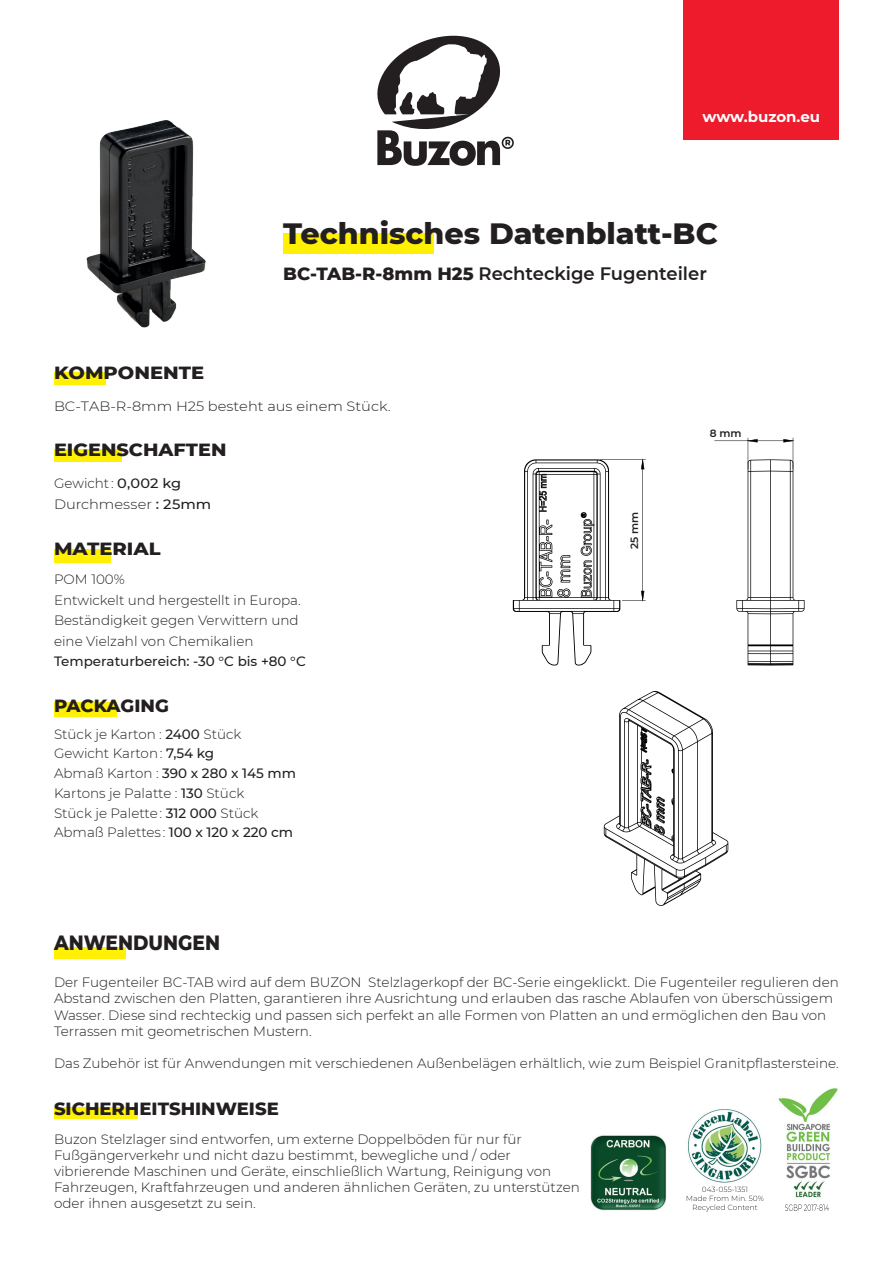
<style>
.page{position:relative;width:893px;height:1263px;background:#fff}
.page>*{position:absolute;margin:0;border:0;box-sizing:border-box;transform-origin:0 0}
.t1{font:800 30px "Montserrat";color:#231f20}
.t2{font:800 21px "Montserrat";color:#231f20;scale:.89 1}
.t3{font:600 18px "Montserrat";color:#231f20}
.t4{font:800 18px "Montserrat";color:#231f20}
.t5{font:800 18px "Montserrat";color:#231f20;scale:1.08 1}
.t6{font:800 18px "Montserrat";color:#231f20;scale:1.07 1}
.t7{font:700 15px "Montserrat";color:#fff}
.t8{font:300 13.5px/16.2px "Montserrat";color:#231f20}
.t9{font:300 13.5px "Montserrat";color:#231f20;scale:1.08 1}
.t10{font:500 13.5px "Montserrat";color:#231f20}
.t11{font:600 10.5px "Montserrat";color:#231f20}
.s1{font-weight:800}
.s2{font-weight:500}
</style>
<div class="page">
<div style="left:283px;top:233px;width:150px;height:20px;background:#fff101"></div>
<img style="left:86px;top:120px;width:120px;height:208px">
<svg style="left:377px;top:35px;width:137px;height:131px"></svg>
<div style="left:684px;top:0;width:155px;height:140px;background:#ee1b2d"></div>
<div style="left:54px;top:702px;width:62px;height:14px;background:#fff101"></div>
<div style="left:54px;top:372px;width:52px;height:13px;background:#fff101"></div>
<div style="left:54px;top:549px;width:56px;height:14px;background:#fff101"></div>
<div style="left:54px;top:449px;width:68px;height:12px;background:#fff101"></div>
<svg style="left:604px;top:691px;width:124px;height:215px"></svg>
<svg style="left:513px;top:458px;width:133px;height:207px"></svg>
<svg style="left:714px;top:438px;width:90px;height:227px"></svg>
<div style="left:54px;top:1107px;width:84px;height:11px;background:#fff101"></div>
<div style="left:54px;top:947px;width:72px;height:12px;background:#fff101"></div>
<img style="left:591px;top:1135px;width:75px;height:76px">
<img style="left:778px;top:1088px;width:60px;height:110px">
<img style="left:688px;top:1109px;width:74px;height:74px">
<svg style="left:785px;top:1204px;width:44px;height:7px"></svg>
<svg style="left:687px;top:1187px;width:76px;height:24px"></svg>
<p class="t7" style="left:702px;top:105px;width:119px">www.buzon.eu</p>
<h1 class="t1" style="left:283px;top:211px;width:436px">Technisches Datenblatt-BC</h1>
<h3 class="t3" style="left:283px;top:261px;width:425px"><span class="s1">BC-TAB-R-8mm H25</span> Rechteckige Fugenteiler</h3>
<h3 class="t5" style="left:54px;top:359px;width:141px">KOMPONENTE</h3>
<p class="t9" style="left:54px;top:397px;width:313px">BC-TAB-R-8mm H25 besteht aus einem Stück.</p>
<h3 class="t6" style="left:54px;top:436px;width:163px">EIGENSCHAFTEN</h3>
<p class="t8" style="left:54px;top:473px;width:159px;line-height:20.4px">Gewicht : <span class="s2">0,002 kg<br></span>Durchmesser <span class="s2">: 25mm</span></p>
<h3 class="t5" style="left:54px;top:535px;width:100px">MATERIAL</h3>
<p class="t8" style="left:54px;top:569px;width:248px;line-height:20.4px">POM 100%<br>Entwickelt und hergestellt in Europa.<br>Beständigkeit gegen Verwittern und eine Vielzahl von Chemikalien</p>
<p class="t10" style="left:54px;top:652px;width:253px">Temperaturbereich: -30 °C bis +80 °C</p>
<h3 class="t4" style="left:54px;top:692px;width:116px">PACKAGING</h3>
<p class="t8" style="left:54px;top:723px;width:243px;line-height:19.8px">Stück je Karton : <span class="s2">2400</span> Stück<br>Gewicht Karton : <span class="s2">7,54 kg<br></span>Abmaß Karton : <span class="s2">390 x 280 x 145 mm<br></span>Kartons je Palatte : <span class="s2">130</span> Stück<br>Stück je Palette : <span class="s2">312 000</span> Stück<br>Abmaß Palettes : <span class="s2">100 x 120 x 220 cm</span></p>
<p class="t11" style="left:627px;top:549px;width:39px;rotate:-90deg">25 mm</p>
<p class="t11" style="left:710px;top:426px;width:33px">8 mm</p>
<h2 class="t2" style="left:54px;top:927px;width:188px">ANWENDUNGEN</h2>
<p class="t8" style="left:54px;top:974px;width:786px">Der Fugenteiler BC-TAB wird auf dem BUZON Stelzlagerkopf der BC-Serie eingeklickt. Die Fugenteiler regulieren den Abstand zwischen den Platten, garantieren ihre Ausrichtung und erlauben das rasche Ablaufen von überschüssigem Wasser. Diese sind rechteckig und passen sich perfekt an alle Formen von Platten an und ermöglichen den Bau von Terrassen mit geometrischen Mustern.</p>
<p class="t8" style="left:54px;top:1055px;width:786px">Das Zubehör ist für Anwendungen mit verschiedenen Außenbelägen erhältlich, wie zum Beispiel Granitpflastersteine.</p>
<h3 class="t4" style="left:54px;top:1095px;width:226px">SICHERHEITSHINWEISE</h3>
<p class="t8" style="left:54px;top:1130px;width:527px">Buzon Stelzlager sind entworfen, um externe Doppelböden für nur für Fußgängerverkehr und nicht dazu bestimmt, bewegliche und / oder vibrierende Maschinen und Geräte, einschließlich Wartung, Reinigung von Fahrzeugen, Kraftfahrzeugen und anderen ähnlichen Geräten, zu unterstützen oder ihnen ausgesetzt zu sein.</p>
</div>
